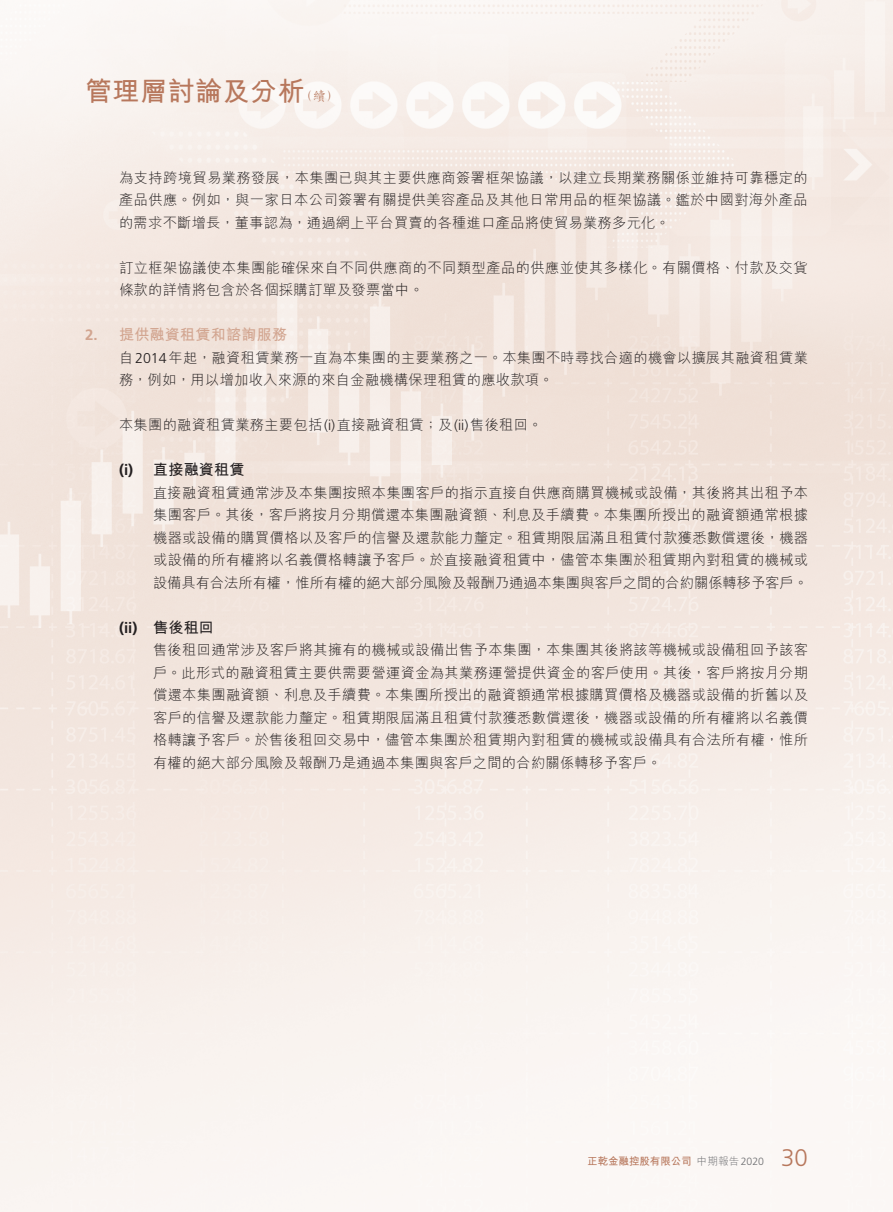
<style>
.page{position:relative;width:893px;height:1212px;background:#fff}
.page>*{position:absolute;margin:0;border:0;box-sizing:border-box;transform-origin:0 0}
.t1{font:700 27px "M Hei HK";letter-spacing:.02em;color:#b7775c}
.t2{font:300 24px "Frutiger LT Std";color:#b7775c}
._02_H2{font:700 15px "M Hei HK";letter-spacing:.02em;color:#d2a590}
._03_H3{font:700 15px "M Hei HK";letter-spacing:.02em;color:#231f20}
._03_H3-2{font:700 15px "Frutiger LT Std";color:#231f20}
._02_H2-2{font:700 15px "Frutiger LT Std";color:#d2a590}
._00_txt{font:300 14.25px/22.5px "M Hei HK";letter-spacing:.02em;color:#231f20;text-align:justify}
.t3{font:500 13.5px "M Kai HK";color:#b7775c}
.t4{font:700 10.5px "M Hei HK";letter-spacing:-.005em;color:#b7775c}
.t5{font:300 10.5px "M Hei HK";color:#6c6d70}
.s1{font-family:"Frutiger LT Std"}
</style>
<div class="page">
<img style="left:0;top:0;width:893px;height:1212px">
<p class="t1" style="left:85px;top:71px;width:221px">管理層討論及分析</p>
<p class="t3" style="left:299px;top:86px;width:42px">（續(</p>
<p class="_02_H2-2" style="left:85px;top:326px;width:14px">2.</p>
<p class="_00_txt" style="left:119px;top:166px;width:690px">為支持跨境貿易業務發展，本集團已與其主要供應商簽署框架協議，以建立長期業務關係並維持可靠穩定的產品供應。例如，與一家日本公司簽署有關提供美容產品及其他日常用品的框架協議。鑑於中國對海外產品的需求不斷增長，董事認為，通過網上平台買賣的各種進口產品將使貿易業務多元化。</p>
<p class="_00_txt" style="left:119px;top:256px;width:690px">訂立框架協議使本集團能確保來自不同供應商的不同類型產品的供應並使其多樣化。有關價格、付款及交貨條款的詳情將包含於各個採購訂單及發票當中。</p>
<p class="_02_H2" style="left:119px;top:324px;width:169px">提供融資租賃和諮詢服務</p>
<p class="_00_txt" style="left:119px;top:346px;width:690px">自<span class="s1">2014</span>年起，融資租賃業務一直為本集團的主要業務之一。本集團不時尋找合適的機會以擴展其融資租賃業務，例如，用以增加收入來源的來自金融機構保理租賃的應收款項。</p>
<p class="_00_txt" style="left:119px;top:414px;width:425px">本集團的融資租賃業務主要包括 <span class="s1">)i(</span> 直接融資租賃；及 <span class="s1">)i i(</span> 售後租回。</p>
<p class="_03_H3" style="left:153px;top:459px;width:93px">直接融資租賃</p>
<p class="_03_H3-2" style="left:119px;top:461px;width:16px">)i(</p>
<p class="_03_H3-2" style="left:119px;top:619px;width:20px">( )i i</p>
<p class="_00_txt" style="left:153px;top:481px;width:657px">直接融資租賃通常涉及本集團按照本集團客戶的指示直接自供應商購買機械或設備，其後將其出租予本集團客戶。其後，客戶將按月分期償還本集團融資額、利息及手續費。本集團所授出的融資額通常根據機器或設備的購買價格以及客戶的信譽及還款能力釐定。租賃期限屆滿且租賃付款獲悉數償還後，機器或設備的所有權將以名義價格轉讓予客戶。於直接融資租賃中，儘管本集團於租賃期內對租賃的機械或設備具有合法所有權，惟所有權的絕大部分風險及報酬乃通過本集團與客戶之間的合約關係轉移予客戶。</p>
<p class="_03_H3" style="left:153px;top:616px;width:62px">售後租回</p>
<p class="_00_txt" style="left:153px;top:639px;width:657px">售後租回通常涉及客戶將其擁有的機械或設備出售予本集團，本集團其後將該等機械或設備租回予該客戶。此形式的融資租賃主要供需要營運資金為其業務運營提供資金的客戶使用。其後，客戶將按月分期償還本集團融資額、利息及手續費。本集團所授出的融資額通常根據購買價格及機器或設備的折舊以及客戶的信譽及還款能力釐定。租賃期限屆滿且租賃付款獲悉數償還後，機器或設備的所有權將以名義價格轉讓予客戶。於售後租回交易中，儘管本集團於租賃期內對租賃的機械或設備具有合法所有權，惟所有權的絕大部分風險及報酬乃是通過本集團與客戶之間的合約關係轉移予客戶。</p>
<p class="t4" style="left:587px;top:1154px;width:106px">正乾金融控股有限公司</p>
<p class="t5" style="left:697px;top:1156px;width:69px">中期報告<span class="s1">2020</span></p>
<h2 class="t2" style="left:781px;top:1144px;width:28px">30</h2>
</div>
